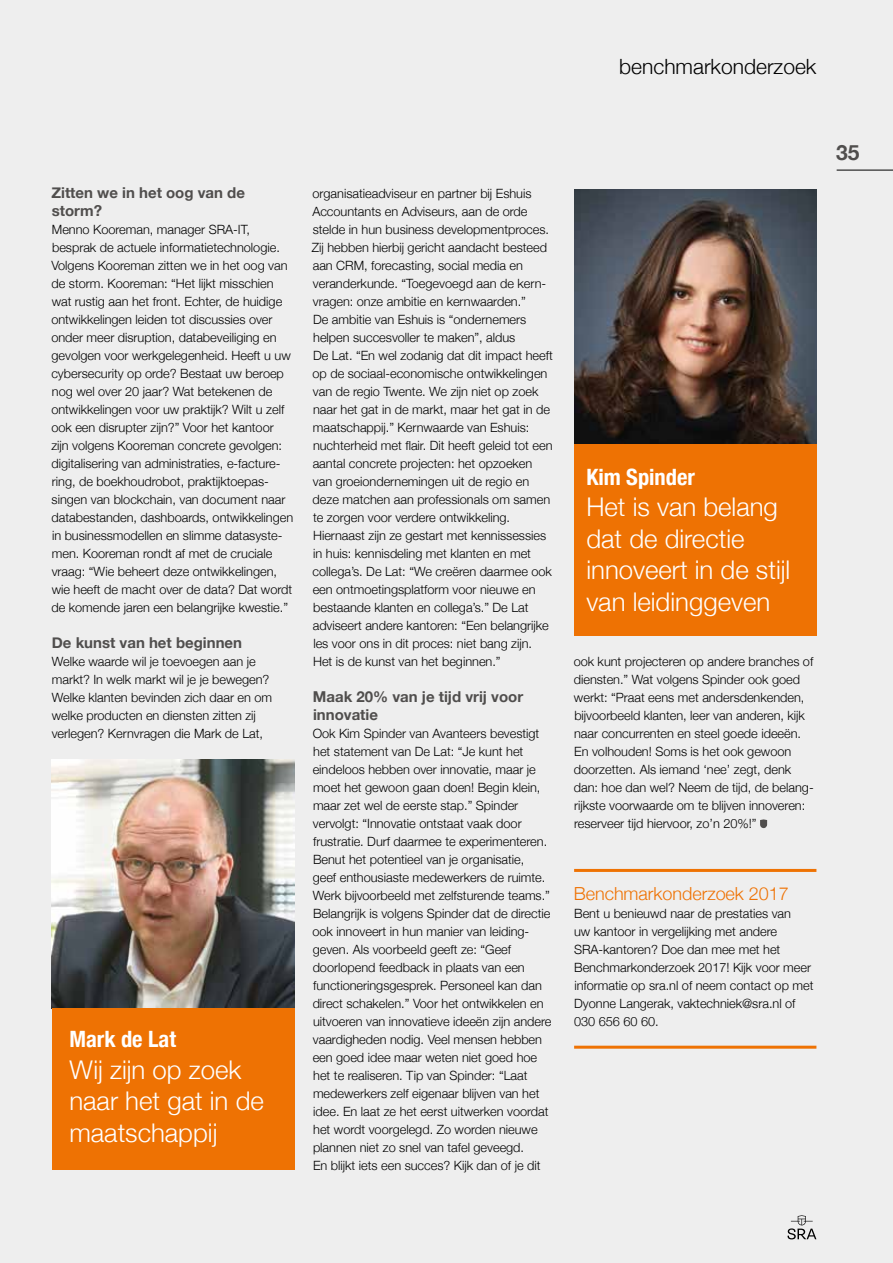
<style>
.page{position:relative;width:893px;height:1263px;background:#eee}
.page>*{position:absolute;margin:0;border:0;box-sizing:border-box;transform-origin:0 0}
.t1{font:300 25.8px/31.5px "Helvetica Neue";color:#fff}
.t2{font:700 condensed 22.5px "Helvetica Neue";color:#fff}
.t3{font:300 21px "Helvetica Neue";color:#000}
.t4{font:700 21px "Helvetica Neue";color:#504e4d}
.t5{font:300 18px "Helvetica Neue";color:#ee7203}
.t6{font:700 15px/18px "Helvetica Neue";color:#504e4d}
.t7{font:300 12.75px/18px "Helvetica Neue";color:#000}
</style>
<div class="page">
<hr style="left:837px;top:170px;width:56px;height:1px;background:#000">
<svg style="left:787px;top:1215px;width:29px;height:24px"></svg>
<svg style="left:760px;top:819px;width:7px;height:9px"></svg>
<img style="left:52px;top:759px;width:242px;height:249px">
<img style="left:574px;top:189px;width:243px;height:255px">
<div style="left:52px;top:1008px;width:242px;height:162px;background:#ee7203"></div>
<div style="left:574px;top:444px;width:243px;height:192px;background:#ee7203"></div>
<hr style="left:574px;top:869px;width:242px;height:3px;background:#ee7203">
<hr style="left:574px;top:1046px;width:242px;height:3px;background:#ee7203">
<h3 class="t3" style="left:619px;top:50px;width:199px">benchmarkonderzoek</h3>
<p class="t6" style="left:51px;top:184px;width:195px">Zitten we in het oog van de storm?</p>
<p class="t7" style="left:51px;top:220px;width:243px">Menno Kooreman, manager SRA-IT, besprak de actuele informatietechnologie.<br>Volgens Kooreman zitten we in het oog van de storm. Kooreman: “Het lijkt misschien wat rustig aan het front. Echter, de huidige ontwikkelingen leiden tot discussies over onder meer disruption, databeveiliging en gevolgen voor werkgelegenheid. Heeft u uw cybersecurity op orde? Bestaat uw beroep nog wel over 20 jaar? Wat betekenen de ontwikkelingen voor uw praktijk? Wilt u zelf ook een disrupter zijn?” Voor het kantoor zijn volgens Kooreman concrete gevolgen: digitalisering van administraties, e-facture&shy;ring, de boekhoudrobot, praktijktoepas&shy;singen van blockchain, van document naar databestanden, dashboards, ontwikkelingen in businessmodellen en slimme datasyste&shy;men. Kooreman rondt af met de cruciale vraag: “Wie beheert deze ontwikkelingen, wie heeft de macht over de data? Dat wordt de komende jaren een belangrijke kwestie.”</p>
<p class="t6" style="left:52px;top:634px;width:192px">De kunst van het beginnen</p>
<p class="t7" style="left:52px;top:652px;width:222px">Welke waarde wil je toevoegen aan je markt? In welk markt wil je je bewegen?<br>Welke klanten bevinden zich daar en om welke producten en diensten zitten zij verlegen? Kernvragen die Mark de Lat,</p>
<h2 class="t2" style="left:69px;top:1021px;width:108px">Mark de Lat</h2>
<h1 class="t1" style="left:69px;top:1052px;width:196px">Wij zijn op zoek naar het gat in de maatschappij</h1>
<p class="t7" style="left:312px;top:184px;width:242px">organisatieadviseur en partner bij Eshuis Accountants en Adviseurs, aan de orde stelde in hun business developmentproces.<br>Zij hebben hierbij gericht aandacht besteed aan CRM, forecasting, social media en veranderkunde. “Toegevoegd aan de kern&shy;vragen: onze ambitie en kernwaarden.”<br>De ambitie van Eshuis is “ondernemers helpen succesvoller te maken”, aldus<br>De Lat. “En wel zodanig dat dit impact heeft op de sociaal-economische ontwikkelingen van de regio Twente. We zijn niet op zoek naar het gat in de markt, maar het gat in de maatschappij.” Kernwaarde van Eshuis: nuchterheid met flair. Dit heeft geleid tot een aantal concrete projecten: het opzoeken van groeiondernemingen uit de regio en deze matchen aan professionals om samen te zorgen voor verdere ontwikkeling.<br>Hiernaast zijn ze gestart met kennissessies in huis: kennisdeling met klanten en met collega’s. De Lat: “We creëren daarmee ook een ontmoetingsplatform voor nieuwe en bestaande klanten en collega’s.” De Lat adviseert andere kantoren: “Een belangrijke les voor ons in dit proces: niet bang zijn.<br>Het is de kunst van het beginnen.”</p>
<p class="t6" style="left:313px;top:688px;width:212px">Maak 20% van je tijd vrij voor innovatie</p>
<p class="t7" style="left:312px;top:724px;width:240px">Ook Kim Spinder van Avanteers bevestigt het statement van De Lat: “Je kunt het eindeloos hebben over innovatie, maar je moet het gewoon gaan doen! Begin klein, maar zet wel de eerste stap.” Spinder vervolgt: “Innovatie ontstaat vaak door frustratie. Durf daarmee te experimenteren.<br>Benut het potentieel van je organisatie,<br>geef enthousiaste medewerkers de ruimte.<br>Werk bijvoorbeeld met zelfsturende teams.” Belangrijk is volgens Spinder dat de directie ook innoveert in hun manier van leiding&shy;geven. Als voorbeeld geeft ze: “Geef doorlopend feedback in plaats van een functioneringsgesprek. Personeel kan dan direct schakelen.” Voor het ontwikkelen en uitvoeren van innovatieve ideeën zijn andere vaardigheden nodig. Veel mensen hebben een goed idee maar weten niet goed hoe het te realiseren. Tip van Spinder: “Laat medewerkers zelf eigenaar blijven van het idee. En laat ze het eerst uitwerken voordat het wordt voorgelegd. Zo worden nieuwe plannen niet zo snel van tafel geveegd.<br>En blijkt iets een succes? Kijk dan of je dit</p>
<h2 class="t2" style="left:586px;top:458px;width:110px">Kim Spinder</h2>
<h1 class="t1" style="left:586px;top:489px;width:205px">Het is van belang dat de directie innoveert in de stijl van leidinggeven</h1>
<p class="t7" style="left:574px;top:652px;width:242px">ook kunt projecteren op andere branches of diensten.” Wat volgens Spinder ook goed werkt: “Praat eens met andersdenkenden, bijvoorbeeld klanten, leer van anderen, kijk naar concurrenten en steel goede ideeën.<br>En volhouden! Soms is het ook gewoon doorzetten. Als iemand ‘nee’ zegt, denk dan: hoe dan wel? Neem de tijd, de belang&shy;rijkste voorwaarde om te blijven innoveren: reserveer tijd hiervoor, zo’n 20%!”</p>
<h3 class="t5" style="left:574px;top:879px;width:216px">Benchmarkonderzoek 2017</h3>
<p class="t7" style="left:574px;top:904px;width:241px">Bent u benieuwd naar de prestaties van<br>uw kantoor in vergelijking met andere SRA-kantoren? Doe dan mee met het Benchmarkonderzoek 2017! Kijk voor meer informatie op sra.nl of neem contact op met Dyonne Langerak, vaktechniek@sra.nl of 030 656 60 60.</p>
<h3 class="t4" style="left:836px;top:136px;width:25px">35</h3>
</div>
